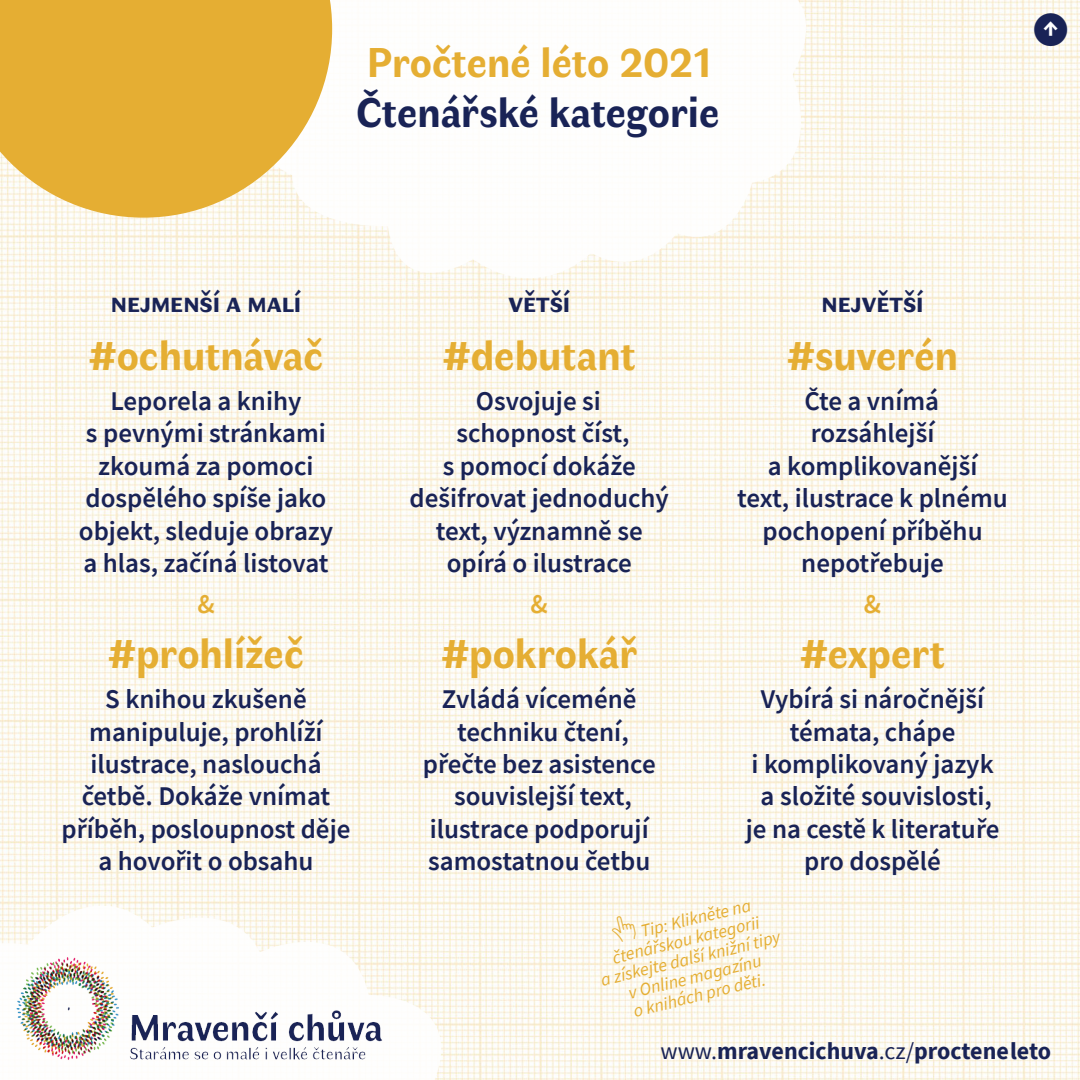
<style>
.page{position:relative;width:1080px;height:1080px;background:#fff}
.page>*{position:absolute;margin:0;border:0;box-sizing:border-box;transform-origin:0 0}
.t1{font:700 42px "Faune Text";color:#e5ae33}
.t2{font:700 42px "Faune Text";color:#192356}
.t3{font:600 27px/32.4px "Source Sans Pro";color:#192356;text-align:center}
.t4{font:700 27px "Faune Text";color:#192356}
.t5{font:600 27px "Source Sans Pro";color:#e5ae33}
.t6{font:700 25.8px "Source Sans Pro";color:#fff}
.t7{font:700 24px "Source Sans Pro";color:#192356}
.t8{font:italic 18px "Source Sans Pro";color:#e5ae33}
.s1{font-weight:400}
</style>
<div class="page">
<img style="left:0;top:0;width:1079px;height:1080px">
<img style="left:0;top:906px;width:441px;height:174px">
<img style="left:16px;top:957px;width:366px;height:107px">
<img style="left:250px;top:0;width:555px;height:278px">
<svg style="left:0;top:0;width:332px;height:218px;fill:#e5ae33"></svg>
<svg style="left:609px;top:913px;width:28px;height:31px"></svg>
<h1 class="t1" style="left:367px;top:47px;width:346px">Pročtené léto 2021</h1>
<h1 class="t2" style="left:356px;top:97px;width:365px">Čtenářské kategorie</h1>
<p class="t6" style="left:1043px;top:16px;width:17px">↑</p>
<p class="t4" style="left:111px;top:293px;width:192px">NEJMENŠÍ A MALÍ</p>
<h1 class="t1" style="left:89px;top:340px;width:236px">#ochutnávač</h1>
<p class="t3" style="left:79px;top:387px;width:256px">Leporela a knihy<br>s pevnými stránkami zkoumá za pomoci dospělého spíše jako objekt, sleduje obrazy a hlas, začíná listovat</p>
<p class="t5" style="left:197px;top:593px;width:19px">&amp;</p>
<h1 class="t1" style="left:108px;top:639px;width:197px">#prohlížeč</h1>
<p class="t3" style="left:62px;top:685px;width:290px">S knihou zkušeně manipuluje, prohlíží ilustrace, naslouchá četbě. Dokáže vnímat příběh, posloupnost děje a hovořit o obsahu</p>
<p class="t4" style="left:508px;top:293px;width:63px">VĚTŠÍ</p>
<h1 class="t1" style="left:443px;top:340px;width:194px">#debutant</h1>
<p class="t3" style="left:410px;top:387px;width:261px">Osvojuje si<br>schopnost číst,<br>s pomocí dokáže dešifrovat jednoduchý text, významně se opírá o ilustrace</p>
<p class="t5" style="left:531px;top:593px;width:19px">&amp;</p>
<h1 class="t1" style="left:441px;top:639px;width:197px">#pokrokář</h1>
<p class="t3" style="left:423px;top:685px;width:235px">Zvládá víceméně techniku čtení, přečte bez asistence souvislejší text, ilustrace podporují samostatnou četbu</p>
<p class="t4" style="left:822px;top:293px;width:103px">NEJVĚTŠÍ</p>
<h1 class="t1" style="left:787px;top:340px;width:173px">#suverén</h1>
<p class="t3" style="left:737px;top:387px;width:272px">Čte a vnímá<br>rozsáhlejší<br>a komplikovanější<br>text, ilustrace k plnému pochopení příběhu nepotřebuje</p>
<p class="t5" style="left:864px;top:593px;width:19px">&amp;</p>
<h1 class="t1" style="left:800px;top:639px;width:147px">#expert</h1>
<p class="t3" style="left:746px;top:685px;width:255px">Vybírá si náročnější témata, chápe<br>i komplikovaný jazyk a složité souvislosti, je na cestě k literatuře pro dospělé</p>
<p class="t8" style="left:639px;top:924px;width:114px;rotate:-14deg">Tip: Klikněte na</p>
<p class="t8" style="left:611px;top:951px;width:152px;rotate:-14deg">čtenářskou kategorii</p>
<p class="t8" style="left:599px;top:973px;width:186px;rotate:-14deg">a získejte další knižní tipy</p>
<p class="t8" style="left:627px;top:986px;width:138px;rotate:-14deg">v Online magazínu</p>
<p class="t8" style="left:632px;top:1004px;width:137px;rotate:-14deg">o knihách pro děti.</p>
<p class="t7" style="left:660px;top:1041px;width:392px"><span class="s1">www.</span>mravencichuva<span class="s1">.cz/</span>procteneleto</p>
</div>
